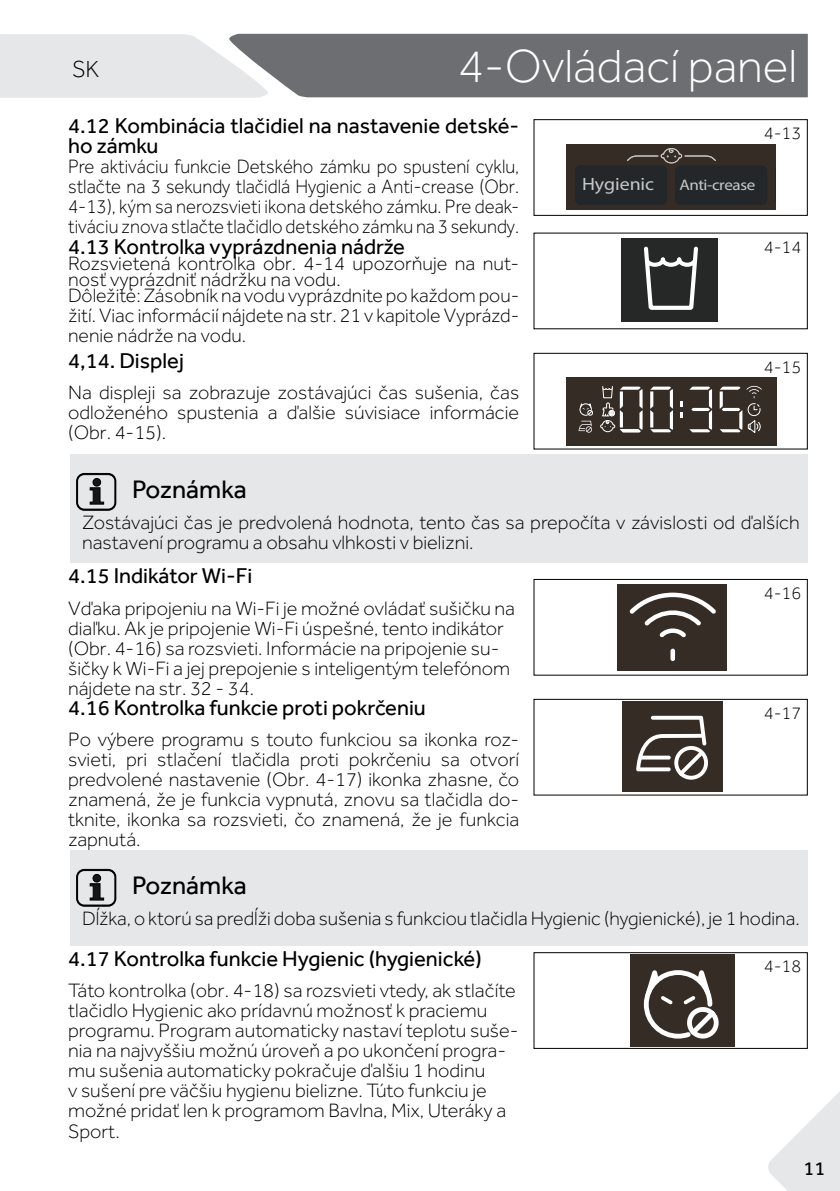
<style>
.page{position:relative;width:840px;height:1191px;background:#fff}
.page>*{position:absolute;margin:0;border:0;box-sizing:border-box;transform-origin:0 0}
.t1{font:300 48px "Effra";color:#fff}
.t2{font:26px "Effra";color:#000}
.t3{font:300 24px "Effra";color:#000}
.t4{font:22px/20px "Effra";color:#000}
.t5{font:300 20px/20px "Effra";color:#000}
.t6{font:300 20px/20px "Effra";color:#000;text-align:justify;scale:.93 1}
.t7{font:20px "Effra";color:#000}
.t8{font:300 18px "Effra";color:#000}
.t9{font:17.8px "Roboto";letter-spacing:-.005em;color:#c8c8c8;scale:1.11 1}
.t10{font:15.4px "Roboto";letter-spacing:-.025em;color:#c8c8c8;scale:1.11 1}
</style>
<div class="page">
<svg style="left:768px;top:1045px;width:71px;height:146px"></svg>
<svg style="left:0;top:34px;width:807px;height:64px;background:#cecfd1"></svg>
<div style="left:304px;top:35px;width:493px;height:61px;background:#6d6e71"></div>
<div style="left:70px;top:454px;width:737px;height:109px;background:#e6e7e8"></div>
<svg style="left:76px;top:473px;width:40px;height:37px"></svg>
<div style="left:93px;top:478px;width:8px;height:8px;background:#131718;border-radius:50%"></div>
<div style="left:93px;top:478px;width:8px;height:8px;border:1px solid #000;border-radius:50%"></div>
<div style="left:70px;top:850px;width:737px;height:95px;background:#e6e7e8"></div>
<svg style="left:76px;top:869px;width:40px;height:37px"></svg>
<div style="left:93px;top:874px;width:8px;height:8px;background:#131718;border-radius:50%"></div>
<div style="left:93px;top:874px;width:8px;height:8px;border:1px solid #000;border-radius:50%"></div>
<svg style="left:566px;top:145px;width:209px;height:65px;background:#2e2b2a"></svg>
<div style="left:533px;top:119px;width:274px;height:97px;border:1px solid #000"></div>
<svg style="left:621px;top:238px;width:96px;height:84px;background:#3d3e3e"></svg>
<svg style="left:566px;top:377px;width:210px;height:68px;background:#4c433e"></svg>
<div style="left:533px;top:353px;width:274px;height:96px;border:1px solid #000"></div>
<svg style="left:617px;top:584px;width:109px;height:86px;background:#473e39"></svg>
<svg style="left:670px;top:648px;width:4px;height:13px"></svg>
<div style="left:533px;top:579px;width:274px;height:96px;border:1px solid #000"></div>
<svg style="left:622px;top:702px;width:100px;height:89px;background:#544b46"></svg>
<div style="left:533px;top:699px;width:274px;height:96px;border:1px solid #000"></div>
<svg style="left:630px;top:954px;width:104px;height:92px;background:#564d48"></svg>
<div style="left:533px;top:952px;width:274px;height:97px;border:1px solid #000"></div>
<p class="t3" style="left:72px;top:55px;width:29px">SK</p>
<h1 class="t1" style="left:457px;top:39px;width:341px">4-Ovládací panel</h1>
<p class="t4" style="left:68px;top:115px;width:452px">4.12 Kombinácia tlačidiel na nastavenie detské&shy;ho zámku</p>
<p class="t6" style="left:68px;top:156px;width:486px">Pre aktiváciu funkcie Detského zámku po spustení cyklu, stlačte na 3 sekundy tlačidlá Hygienic a Anti-crease (Obr.<br>4-13), kým sa nerozsvieti ikona detského zámku. Pre deak&shy;tiváciu znova stlačte tlačidlo detského zámku na 3 sekundy.</p>
<p class="t4" style="left:68px;top:236px;width:338px">4.13 Kontrolka vyprázdnenia nádrže</p>
<p class="t5" style="left:68px;top:255px;width:452px;line-height:16px">Rozsvietená kontrolka obr. 4-14 upozorňuje na nut&shy;nosť vyprázdniť nádržku na vodu.<br>Dôležité: Zásobník na vodu vyprázdnite po každom pou-</p>
<p class="t5" style="left:68px;top:305px;width:452px">žití. Viac informácií nájdete na str. 21 v kapitole Vyprázd&shy;nenie nádrže na vodu.</p>
<p class="t4" style="left:68px;top:350px;width:117px">4,14. Displej</p>
<p class="t5" style="left:68px;top:382px;width:452px;text-align:justify">Na displeji sa zobrazuje zostávajúci čas sušenia, čas odloženého spustenia a ďalšie súvisiace informácie (Obr. 4-15).</p>
<p class="t8" style="left:763px;top:123px;width:39px">4-13</p>
<p class="t9" style="left:581px;top:173px;width:66px">Hygienic</p>
<p class="t10" style="left:679px;top:176px;width:70px">Anti-crease</p>
<p class="t8" style="left:763px;top:237px;width:39px">4-14</p>
<p class="t8" style="left:763px;top:357px;width:39px">4-15</p>
<h2 class="t2" style="left:132px;top:474px;width:116px">Poznámka</h2>
<p class="t5" style="left:82px;top:512px;width:718px">Zostávajúci čas je predvolená hodnota, tento čas sa prepočíta v závislosti od ďalších nastavení programu a obsahu vlhkosti v bielizni.</p>
<p class="t4" style="left:68px;top:565px;width:186px">4.15 Indikátor Wi-Fi</p>
<p class="t5" style="left:68px;top:598px;width:448px">Vďaka pripojeniu na Wi-Fi je možné ovládať sušičku na diaľku. Ak je pripojenie Wi-Fi úspešné, tento indikátor (Obr. 4-16) sa rozsvieti. Informácie na pripojenie su&shy;šičky k Wi-Fi a jej prepojenie s inteligentým telefónom nájdete na str. 32 - 34.</p>
<p class="t4" style="left:68px;top:697px;width:359px">4.16 Kontrolka funkcie proti pokrčeniu</p>
<p class="t5" style="left:68px;top:729px;width:452px;text-align:justify">Po výbere programu s touto funkciou sa ikonka roz&shy;svieti, pri stlačení tlačidla proti pokrčeniu sa otvorí predvolené nastavenie (Obr. 4-17) ikonka zhasne, čo znamená, že je funkcia vypnutá, znovu sa tlačidla do&shy;tknite, ikonka sa rozsvieti, čo znamená, že je funkcia zapnutá.</p>
<p class="t8" style="left:763px;top:583px;width:39px">4-16</p>
<p class="t8" style="left:763px;top:703px;width:39px">4-17</p>
<h2 class="t2" style="left:132px;top:869px;width:116px">Poznámka</h2>
<p class="t5" style="left:82px;top:908px;width:718px">Dĺžka, o ktorú sa predĺži doba sušenia s funkciou tlačidla Hygienic (hygienické), je 1 hodina.</p>
<p class="t4" style="left:68px;top:948px;width:415px">4.17 Kontrolka funkcie Hygienic (hygienické)</p>
<p class="t5" style="left:68px;top:980px;width:451px">Táto kontrolka (obr. 4-18) sa rozsvieti vtedy, ak stlačíte tlačidlo Hygienic ako prídavnú možnosť k praciemu programu. Program automaticky nastaví teplotu suše&shy;nia na najvyššiu možnú úroveň a po ukončení progra&shy;mu sušenia automaticky pokračuje ďalšiu 1 hodinu<br>v sušení pre väčšiu hygienu bielizne. Túto funkciu je možné pridať len k programom Bavlna, Mix, Uteráky a Sport.</p>
<p class="t8" style="left:763px;top:956px;width:39px">4-18</p>
<p class="t7" style="left:803px;top:1156px;width:23px">11</p>
</div>
